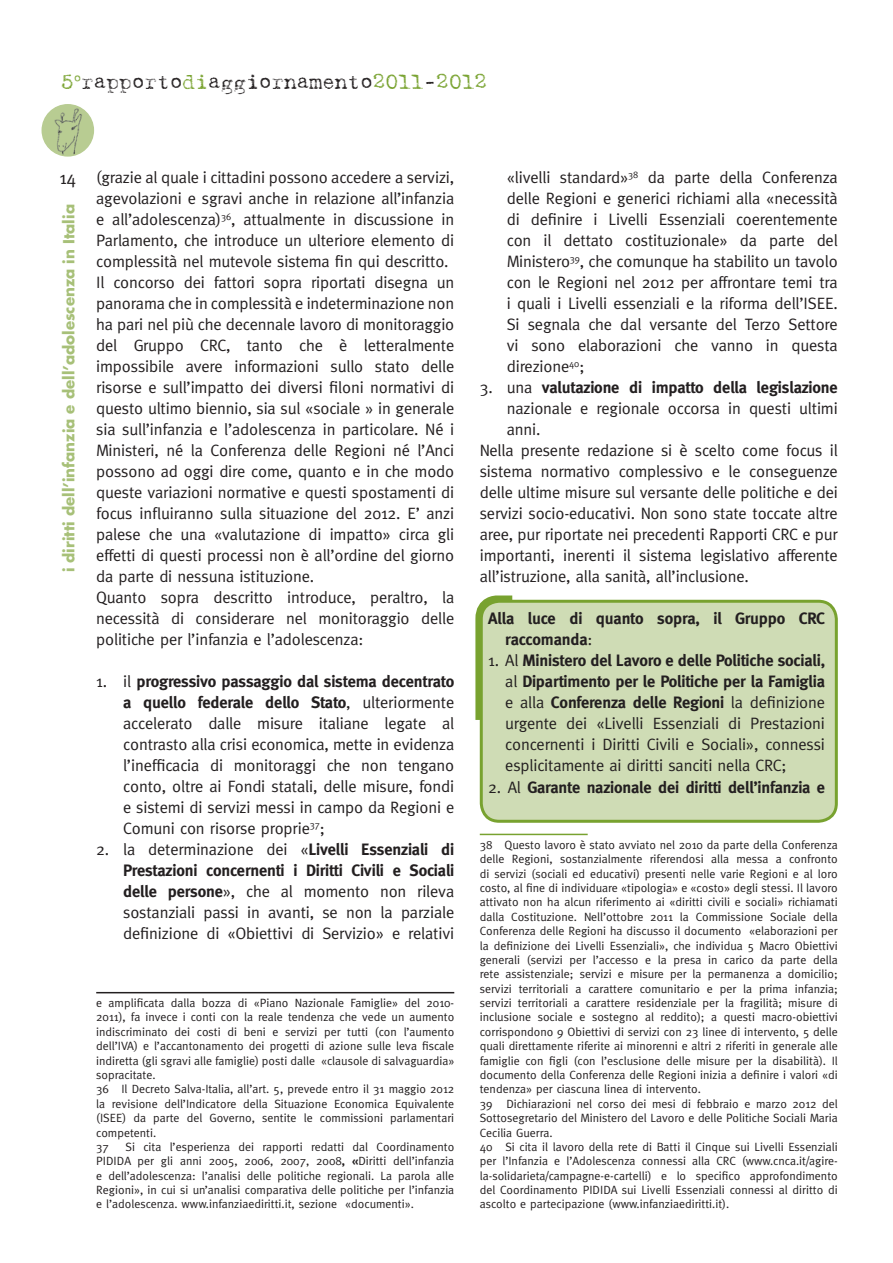
<style>
.page{position:relative;width:893px;height:1263px;background:#fff}
.page>*{position:absolute;margin:0;border:0;box-sizing:border-box;transform-origin:0 0}
.t1{font:21px "Harting";color:#231f20}
.t2{font:18px "Meta";color:#231f20}
.t3{font:16.5px/21px "Meta";letter-spacing:-.01em;color:#231f20;text-align:justify}
.t4{font:700 16.5px/21px "Meta";letter-spacing:-.01em;color:#231f20}
.t5{font:700 15px "Futura Std";color:#a7c078}
.t6{font:12px/14.4px "Meta";color:#231f20}
.s1{color:#78a22f}
.s2{font-weight:700}
.s3{font-weight:400}
</style>
<div class="page">
<div style="left:42px;top:105px;width:51px;height:51px;background:#b8cc92;border-radius:50%"></div>
<img style="left:47px;top:106px;width:40px;height:49px">
<div style="left:42px;top:104px;width:52px;height:53px;border:1px solid #b8cc92;border-radius:50%"></div>
<svg style="left:475px;top:595px;width:48px;height:135px"></svg>
<div style="left:481px;top:601px;width:355px;height:220px;background:#cfdcb5;border-radius:18px"></div>
<div style="left:480px;top:600px;width:358px;height:223px;border:3px solid #78a22f;border-radius:18px"></div>
<hr style="left:96px;top:992px;width:358px;height:1px;background:#231f20">
<hr style="left:480px;top:834px;width:108px;height:1px;background:#78a22f">
<p class="t1" style="left:61px;top:75px;width:427px"><span class="s1">5</span><sup>o</sup>rapporto<span class="s1">di</span>aggiornamento<span class="s1">2011</span>-<span class="s1">2012</span></p>
<p class="t2" style="left:59px;top:171px;width:18px">14</p>
<p class="t5" style="left:61px;top:572px;width:370px;rotate:-90deg">i diritti dell’infanzia e dell’adolescenza in Italia</p>
<p class="t3" style="left:96px;top:168px;width:360px;text-align:left">(grazie al quale i cittadini possono accedere a servizi, agevolazioni e sgravi anche in relazione all’infanzia e all’adolescenza)<sup>36</sup>, attualmente in discussione in Parlamento, che introduce un ulteriore elemento di complessità nel mutevole sistema fin qui descritto.<br>Il concorso dei fattori sopra riportati disegna un panorama che in complessità e indeterminazione non ha pari nel più che decennale lavoro di monitoraggio del Gruppo CRC, tanto che è letteralmente impossibile avere informazioni sullo stato delle risorse e sull’impatto dei diversi filoni normativi di questo ultimo biennio, sia sul «sociale » in generale sia sull’infanzia e l’adolescenza in particolare. Né i Ministeri, né la Conferenza delle Regioni né l’Anci possono ad oggi dire come, quanto e in che modo queste variazioni normative e questi spostamenti di focus influiranno sulla situazione del 2012. E’ anzi palese che una «valutazione di impatto» circa gli effetti di questi processi non è all’ordine del giorno da parte di nessuna istituzione.<br>Quanto sopra descritto introduce, peraltro, la necessità di considerare nel monitoraggio delle politiche per l’infanzia e l’adolescenza:</p>
<p class="t3" style="left:123px;top:672px;width:333px;text-indent:-27px">1. il <span class="s2">progressivo passaggio dal sistema decentrato a quello federale dello Stato</span>, ulteriormente accelerato dalle misure italiane legate al contrasto alla crisi economica, mette in evidenza l’inefficacia di monitoraggi che non tengano conto, oltre ai Fondi statali, delle misure, fondi e sistemi di servizi messi in campo da Regioni e Comuni con risorse proprie<sup>37</sup>;</p>
<p class="t3" style="left:123px;top:840px;width:333px;text-indent:-27px">2. la determinazione dei «<span class="s2">Livelli Essenziali di Prestazioni concernenti i Diritti Civili e Sociali delle persone</span>», che al momento non rileva sostanziali passi in avanti, se non la parziale definizione di «Obiettivi di Servizio» e relativi</p>
<p class="t6" style="left:96px;top:997px;width:360px">e amplificata dalla bozza di «Piano Nazionale Famiglie» del 2010- 2011), fa invece i conti con la reale tendenza che vede un aumento indiscriminato dei costi di beni e servizi per tutti (con l’aumento dell’IVA) e l’accantonamento dei progetti di azione sulle leva fiscale indiretta (gli sgravi alle famiglie) posti dalle «clausole di salvaguardia» sopracitate.<br>36 Il Decreto Salva-Italia, all’art. 5, prevede entro il 31 maggio 2012 la revisione dell’Indicatore della Situazione Economica Equivalente (ISEE) da parte del Governo, sentite le commissioni parlamentari competenti.<br>37</p>
<p class="t6" style="left:96px;top:1140px;width:360px;text-align:justify;text-indent:29px">Si cita l’esperienza dei rapporti redatti dal Coordinamento PIDIDA per gli anni 2005, 2006, 2007, 2008<span class="s2">, «</span>Diritti dell’infanzia e dell’adolescenza: l’analisi delle politiche regionali. La parola alle Regioni», in cui si un’analisi comparativa delle politiche per l’infanzia e l’adolescenza. www.infanziaediritti.it, sezione «documenti».</p>
<p class="t3" style="left:507px;top:168px;width:333px">«livelli standard»<sup>38</sup> da parte della Conferenza delle Regioni e generici richiami alla «necessità di definire i Livelli Essenziali coerentemente con il dettato costituzionale» da parte del Ministero<sup>39</sup>, che comunque ha stabilito un tavolo con le Regioni nel 2012 per affrontare temi tra i quali i Livelli essenziali e la riforma dell’ISEE.<br>Si segnala che dal versante del Terzo Settore vi sono elaborazioni che vanno in questa direzione<sup>40</sup>;</p>
<p class="t4" style="left:480px;top:378px;width:359px"><span class="s3">3. una</span> valutazione di impatto della legislazione</p>
<p class="t3" style="left:507px;top:399px;width:333px">nazionale e regionale occorsa in questi ultimi</p>
<p class="t3" style="left:507px;top:420px;width:35px">anni.</p>
<p class="t3" style="left:480px;top:441px;width:359px">Nella presente redazione si è scelto come focus il</p>
<p class="t3" style="left:480px;top:462px;width:360px">sistema normativo complessivo e le conseguenze</p>
<p class="t3" style="left:480px;top:483px;width:360px">delle ultime misure sul versante delle politiche e dei</p>
<p class="t3" style="left:480px;top:504px;width:359px">servizi socio-educativi. Non sono state toccate altre</p>
<p class="t3" style="left:480px;top:525px;width:359px">aree, pur riportate nei precedenti Rapporti CRC e pur</p>
<p class="t3" style="left:480px;top:546px;width:359px">importanti, inerenti il sistema legislativo afferente</p>
<p class="t3" style="left:480px;top:567px;width:271px">all’istruzione, alla sanità, all’inclusione.</p>
<p class="t4" style="left:505px;top:609px;width:321px;text-indent:-17px">Alla luce di quanto sopra, il Gruppo CRC raccomanda<span class="s3">:</span></p>
<p class="t3" style="left:505px;top:651px;width:321px;text-indent:-17px">1. Al <span class="s2">Ministero del Lavoro e delle Politiche sociali, </span>al <span class="s2">Dipartimento per le Politiche per la Famiglia </span>e alla <span class="s2">Conferenza delle Regioni</span> la definizione urgente dei «Livelli Essenziali di Prestazioni concernenti i Diritti Civili e Sociali», connessi esplicitamente ai diritti sanciti nella CRC;</p>
<p class="t4" style="left:488px;top:778px;width:338px"><span class="s3">2. Al</span> Garante nazionale dei diritti dell’infanzia e</p>
<p class="t6" style="left:480px;top:838px;width:360px">38 Questo lavoro è stato avviato nel 2010 da parte della Conferenza delle Regioni, sostanzialmente riferendosi alla messa a confronto di servizi (sociali ed educativi) presenti nelle varie Regioni e al loro costo, al fine di individuare «tipologia» e «costo» degli stessi. Il lavoro attivato non ha alcun riferimento ai «diritti civili e sociali» richiamati dalla Costituzione. Nell’ottobre 2011 la Commissione Sociale della Conferenza delle Regioni ha discusso il documento «elaborazioni per la definizione dei Livelli Essenziali», che individua 5 Macro Obiettivi generali (servizi per l’accesso e la presa in carico da parte della rete assistenziale; servizi e misure per la permanenza a domicilio; servizi territoriali a carattere comunitario e per la prima infanzia; servizi territoriali a carattere residenziale per la fragilità; misure di inclusione sociale e sostegno al reddito); a questi macro-obiettivi corrispondono 9 Obiettivi di servizi con 23 linee di intervento, 5 delle quali direttamente riferite ai minorenni e altri 2 riferiti in generale alle famiglie con figli (con l’esclusione delle misure per la disabilità). Il documento della Conferenza delle Regioni inizia a definire i valori «di tendenza» per ciascuna linea di intervento.<br>39 Dichiarazioni nel corso dei mesi di febbraio e marzo 2012 del Sottosegretario del Ministero del Lavoro e delle Politiche Sociali Maria Cecilia Guerra.<br>40 Si cita il lavoro della rete di Batti il Cinque sui Livelli Essenziali per l’Infanzia e l’Adolescenza connessi alla CRC (www.cnca.it/agire&shy;la-solidarieta/campagne-e-cartelli) e lo specifico approfondimento del Coordinamento PIDIDA sui Livelli Essenziali connessi al diritto di ascolto e partecipazione (www.infanziaediritti.it).</p>
</div>
